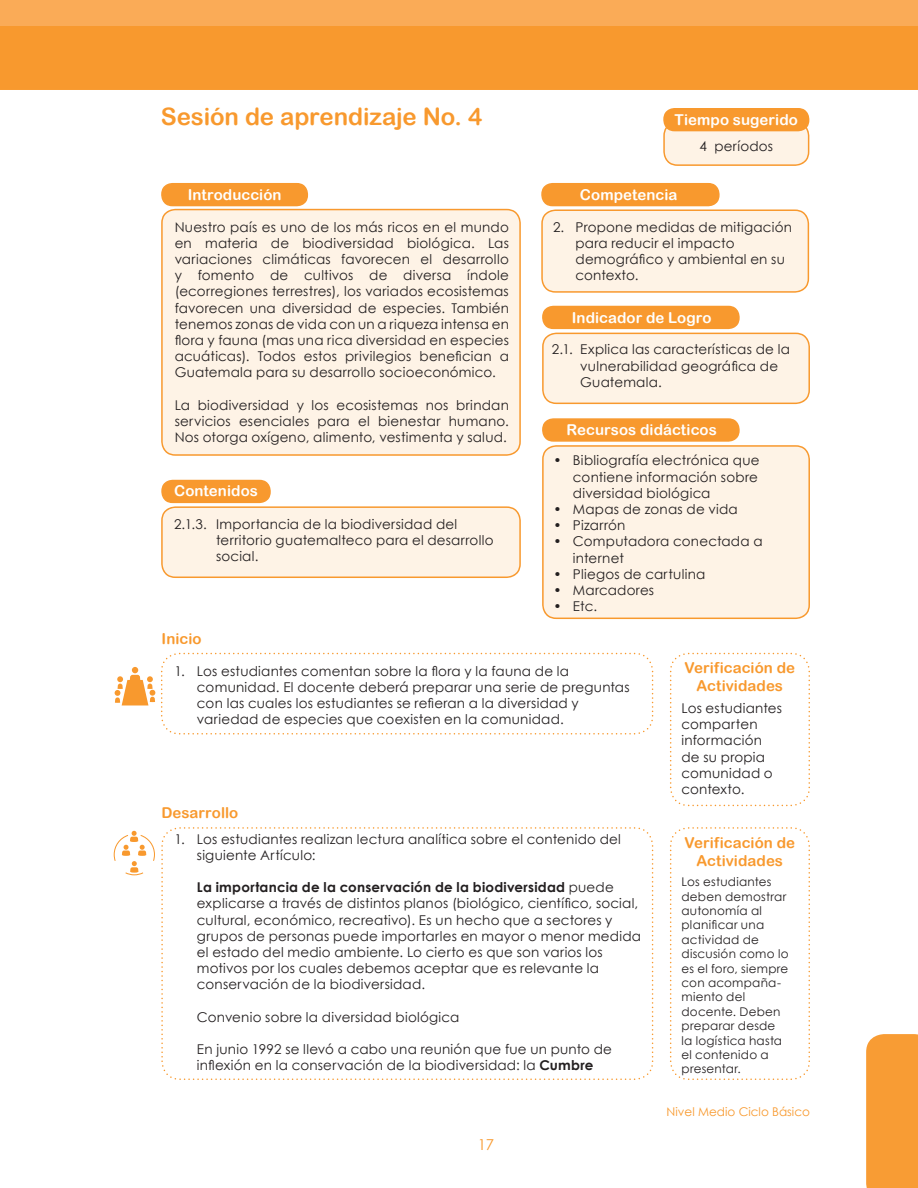
<style>
.page{position:relative;width:918px;height:1188px;background:#fff}
.page>*{position:absolute;margin:0;border:0;box-sizing:border-box;transform-origin:0 0}
.t1{font:24px "Arial Rounded MT Bold";letter-spacing:-.005em;color:#f8992e}
.t2{font:15px "Arial Rounded MT Bold";letter-spacing:.005em;color:#fff}
.t3{font:15px/18px "Arial Rounded MT Bold";letter-spacing:.005em;color:#f8992e;text-align:center}
.t4{font:15px "Century Gothic";color:#f8992e}
.t5{font:13.5px/16.2px "Century Gothic";letter-spacing:.015em;color:#231f20}
.t6{font:12px/14.4px "Century Gothic";letter-spacing:.02em;color:#231f20}
.t7{font:12px "Century Gothic";color:#f8992e}
.s1{font-weight:700}
</style>
<div class="page">
<div style="left:866px;top:1034px;width:52px;height:154px;background:#f89c34"></div>
<div style="left:0;top:26px;width:918px;height:64px;background:#f8992e"></div>
<div style="left:0;top:0;width:918px;height:26px;background:#faab57"></div>
<div style="left:161px;top:209px;width:360px;height:247px;background:#fef3e6"></div>
<div style="left:161px;top:183px;width:147px;height:23px;background:#f8992e"></div>
<svg style="left:161px;top:480px;width:360px;height:98px"></svg>
<svg style="left:663px;top:108px;width:146px;height:58px;background:#fbcd98"></svg>
<div style="left:542px;top:445px;width:268px;height:174px;background:#fef3e6"></div>
<svg style="left:541px;top:183px;width:268px;height:110px;background:#fde4c9"></svg>
<svg style="left:542px;top:306px;width:268px;height:98px;background:#fce1c2"></svg>
<svg style="left:542px;top:418px;width:198px;height:24px;background:#f89e38"></svg>
<svg style="left:161px;top:653px;width:492px;height:82px"></svg>
<svg style="left:670px;top:653px;width:140px;height:153px"></svg>
<svg style="left:670px;top:827px;width:140px;height:253px"></svg>
<svg style="left:161px;top:827px;width:492px;height:253px"></svg>
<svg style="left:114px;top:831px;width:41px;height:44px"></svg>
<svg style="left:115px;top:667px;width:40px;height:38px"></svg>
<h1 class="t1" style="left:161px;top:103px;width:323px">Sesión de aprendizaje No. 4</h1>
<p class="t2" style="left:675px;top:111px;width:125px">Tiempo sugerido</p>
<p class="t5" style="left:699px;top:138px;width:75px">4 períodos</p>
<p class="t2" style="left:580px;top:186px;width:99px">Competencia</p>
<p class="t2" style="left:188px;top:186px;width:95px">Introducción</p>
<p class="t5" style="left:175px;top:218px;width:336px;text-align:justify">Nuestro país es uno de los más ricos en el mundo en materia de biodiversidad biológica. Las variaciones climáticas favorecen el desarrollo y fomento de cultivos de diversa índole (ecorregiones terrestres), los variados ecosistemas favorecen una diversidad de especies. También tenemos zonas de vida con un a riqueza intensa en flora y fauna (mas una rica diversidad en especies acuáticas). Todos estos privilegios benefician a Guatemala para su desarrollo socioeconómico.</p>
<p class="t5" style="left:175px;top:397px;width:336px;text-align:justify">La biodiversidad y los ecosistemas nos brindan servicios esenciales para el bienestar humano.<br>Nos otorga oxígeno, alimento, vestimenta y salud.</p>
<p class="t2" style="left:174px;top:482px;width:85px">Contenidos</p>
<p class="t5" style="left:216px;top:516px;width:279px;text-indent:-42px">2.1.3. Importancia de la biodiversidad del territorio guatemalteco para el desarrollo social.</p>
<p class="t5" style="left:576px;top:218px;width:218px;text-indent:-23px">2. Propone medidas de mitigación para reducir el impacto demográfico y ambiental en su contexto.</p>
<p class="t2" style="left:572px;top:309px;width:141px">Indicador de Logro</p>
<p class="t5" style="left:580px;top:341px;width:211px;text-indent:-28px">2.1. Explica las características de la vulnerabilidad geográfica de<br>Guatemala.</p>
<p class="t2" style="left:567px;top:421px;width:152px">Recursos didácticos</p>
<p class="t5" style="left:573px;top:452px;width:188px;text-indent:-19px">• Bibliografía electrónica que contiene información sobre diversidad biológica</p>
<p class="t5" style="left:553px;top:501px;width:186px">• Mapas de zonas de vida</p>
<p class="t5" style="left:553px;top:517px;width:74px">• Pizarrón</p>
<p class="t5" style="left:573px;top:533px;width:191px;text-indent:-19px">• Computadora conectada a internet</p>
<p class="t5" style="left:553px;top:566px;width:154px">• Pliegos de cartulina</p>
<p class="t5" style="left:553px;top:582px;width:102px">• Marcadores</p>
<p class="t5" style="left:553px;top:598px;width:45px">• Etc.</p>
<p class="t3" style="left:162px;top:630px;width:42px">Inicio</p>
<p class="t5" style="left:197px;top:662px;width:434px;text-indent:-23px">1. Los estudiantes comentan sobre la flora y la fauna de la comunidad. El docente deberá preparar una serie de preguntas con las cuales los estudiantes se refieran a la diversidad y variedad de especies que coexisten en la comunidad.</p>
<p class="t3" style="left:161px;top:804px;width:79px">Desarrollo</p>
<p class="t5" style="left:197px;top:830px;width:426px;text-indent:-23px">1. Los estudiantes realizan lectura analítica sobre el contenido del siguiente Artículo:</p>
<p class="t5" style="left:197px;top:879px;width:446px"><span class="s1">La importancia de la conservación de la biodiversidad</span> puede explicarse a través de distintos planos (biológico, científico, social, cultural, económico, recreativo). Es un hecho que a sectores y grupos de personas puede importarles en mayor o menor medida el estado del medio ambiente. Lo cierto es que son varios los motivos por los cuales debemos aceptar que es relevante la conservación de la biodiversidad.</p>
<p class="t5" style="left:197px;top:1009px;width:264px">Convenio sobre la diversidad biológica</p>
<p class="t5" style="left:197px;top:1041px;width:417px">En junio 1992 se llevó a cabo una reunión que fue un punto de inflexión en la conservación de la biodiversidad: la <span class="s1">Cumbre</span></p>
<p class="t4" style="left:478px;top:1134px;width:18px">17</p>
<p class="t3" style="left:685px;top:659px;width:112px">Verificación de<br>Actividades</p>
<p class="t5" style="left:681px;top:700px;width:102px">Los estudiantes comparten información de su propia comunidad o contexto.</p>
<p class="t3" style="left:685px;top:833px;width:112px">Verificación de<br>Actividades</p>
<p class="t6" style="left:681px;top:875px;width:109px">Los estudiantes deben demostrar autonomía al planificar una actividad de discusión como lo es el foro, siempre con acompaña&shy;miento del docente. Deben preparar desde la logística hasta el contenido a presentar.</p>
<p class="t7" style="left:667px;top:1103px;width:145px">Nivel Medio Ciclo Básico</p>
</div>
